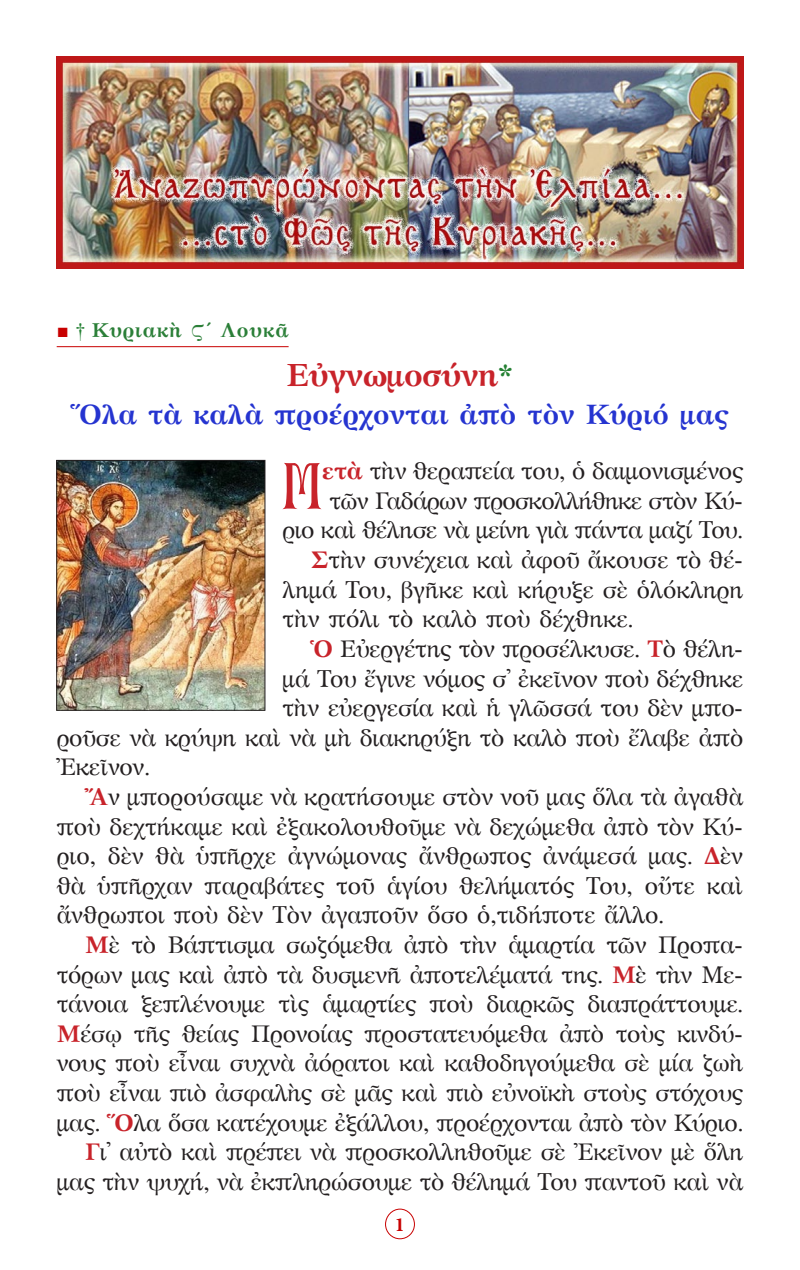
<style>
.page{position:relative;width:800px;height:1270px;background:#fff}
.page>*{position:absolute;margin:0;border:0;box-sizing:border-box;transform-origin:0 0}
.t1{font:66px "BYZIMAK";color:#c8232a}
.t2{font:700 32px "GFS Artemisia";letter-spacing:-.02em;color:#c8232a}
.t3{font:700 28px "GFS Artemisia";color:#2534d0}
.t4{font:24px/29.6px "GFS Artemisia";letter-spacing:-.01em;color:#231f20;text-align:justify}
.t5{font:24px "GFS Artemisia";letter-spacing:-.03em;color:#231f20}
.t6{font:700 20px "GFS Artemisia";letter-spacing:.04em;color:#2b7f38}
.t7{font:700 20px "Minion Pro";color:#c80000}
.s1{font-family:"CTOS New Times Roman Test 1";font-weight:400;color:#c80000}
.s2{font-family:"CTOS New Times Roman Test 1";font-weight:400;color:#258134}
.s3{font-family:"CTOS New Times Roman Test 1";font-weight:400}
.s4{font-family:"CTOS New Times Bold Test 1";font-weight:400;color:#258134}
.s5{font-weight:700;color:#c8232a}
</style>
<div class="page">
<div style="left:385px;top:1209px;width:30px;height:30px;border:1px solid #c80000;border-radius:50%"></div>
<hr style="left:57px;top:346px;width:232px;height:1px;background:#c80000">
<img style="left:57px;top:57px;width:686px;height:211px">
<img style="left:58px;top:462px;width:205px;height:247px">
<div style="left:56px;top:460px;width:209px;height:251px;border:1px solid #231f20"></div>
<p class="t6" style="left:57px;top:313px;width:233px"><span class="s1">■</span> <span class="s2">†</span> Κυριακὴ <span class="s3">Ϛ</span>΄ Λουκᾶ</p>
<p class="t2" style="left:286px;top:348px;width:229px">Εὐγνωμοσύνη<span class="s4">*</span></p>
<p class="t3" style="left:71px;top:391px;width:659px">Ὅλα τὰ καλὰ προέρχονται ἀπὸ τὸν Κύριό μας</p>
<p class="t1" style="left:281px;top:447px;width:43px">Μ</p>
<p class="t4" style="left:322px;top:455px;width:423px"><span class="s5">ετὰ</span> τὴν θεραπεία του, ὁ δαιμονισμένος</p>
<p class="t5" style="left:329px;top:483px;width:415px">τῶν Γαδάρων προσκολλήθηκε στὸν Κύ-</p>
<p class="t4" style="left:282px;top:514px;width:462px">ριο καὶ θέλησε νὰ μείνη γιὰ πάντα μαζί Του.</p>
<p class="t4" style="left:282px;top:544px;width:462px;text-indent:28px"><span class="s5">Σ</span>τὴν συνέχεια καὶ ἀφοῦ ἄκουσε τὸ θέ&shy;λημά Του, βγῆκε καὶ κήρυξε σὲ ὁλόκληρη τὴν πόλι τὸ καλὸ ποὺ δέχθηκε.</p>
<p class="t4" style="left:311px;top:633px;width:434px"><span class="s5">Ὁ</span> Εὐεργέτης τὸν προσέλκυσε. <span class="s5">Τ</span>ὸ θέλη-</p>
<p class="t4" style="left:282px;top:662px;width:462px">μά Του ἔγινε νόμος σ᾿ ἐκεῖνον ποὺ δέχθηκε</p>
<p class="t4" style="left:282px;top:692px;width:462px">τὴν εὐεργεσία καὶ ἡ γλῶσσά του δὲν μπο-</p>
<p class="t4" style="left:57px;top:722px;width:688px">ροῦσε νὰ κρύψη καὶ νὰ μὴ διακηρύξη τὸ καλὸ ποὺ ἔλαβε ἀπὸ</p>
<p class="t4" style="left:57px;top:751px;width:95px">Ἐκεῖνον.</p>
<p class="t4" style="left:57px;top:781px;width:688px;text-indent:28px"><span class="s5">Ἄ</span>ν μπορούσαμε νὰ κρατήσουμε στὸν νοῦ μας ὅλα τὰ ἀγαθὰ ποὺ δεχτήκαμε καὶ ἐξακολουθοῦμε νὰ δεχώμεθα ἀπὸ τὸν Κύ&shy;ριο, δὲν θὰ ὑπῆρχε ἀγνώμονας ἄνθρωπος ἀνάμεσά μας. <span class="s5">Δ</span>ὲν θὰ ὑπῆρχαν παραβάτες τοῦ ἁγίου θελήματός Του, οὔτε καὶ ἄνθρωποι ποὺ δὲν Τὸν ἀγαποῦν ὅσο ὁ,τιδήποτε ἄλλο.</p>
<p class="t4" style="left:57px;top:929px;width:688px;text-indent:28px"><span class="s5">Μ</span>ὲ τὸ Βάπτισμα σωζόμεθα ἀπὸ τὴν ἁμαρτία τῶν Προπα&shy;τόρων μας καὶ ἀπὸ τὰ δυσμενῆ ἀποτελέματά της. <span class="s5">Μ</span>ὲ τὴν Με&shy;τάνοια ξεπλένουμε τὶς ἁμαρτίες ποὺ διαρκῶς διαπράττουμε.<br><span class="s5">Μ</span>έσῳ τῆς θείας Προνοίας προστατευόμεθα ἀπὸ τοὺς κινδύ&shy;νους ποὺ εἶναι συχνὰ ἀόρατοι καὶ καθοδηγούμεθα σὲ μία ζωὴ ποὺ εἶναι πιὸ ἀσφαλὴς σὲ μᾶς καὶ πιὸ εὐνοϊκὴ στοὺς στόχους μας. <span class="s5">Ὅ</span>λα ὅσα κατέχουμε ἐξάλλου, προέρχονται ἀπὸ τὸν Κύριο.</p>
<p class="t4" style="left:57px;top:1136px;width:688px;text-align:right"><span class="s5">Γ</span>ι᾿ αὐτὸ καὶ πρέπει νὰ προσκολληθοῦμε σὲ Ἐκεῖνον μὲ ὅλη μας τὴν ψυχή, νὰ ἐκπληρώσουμε τὸ θέλημά Του παντοῦ καὶ νὰ</p>
<p class="t7" style="left:395px;top:1210px;width:11px">1</p>
</div>
